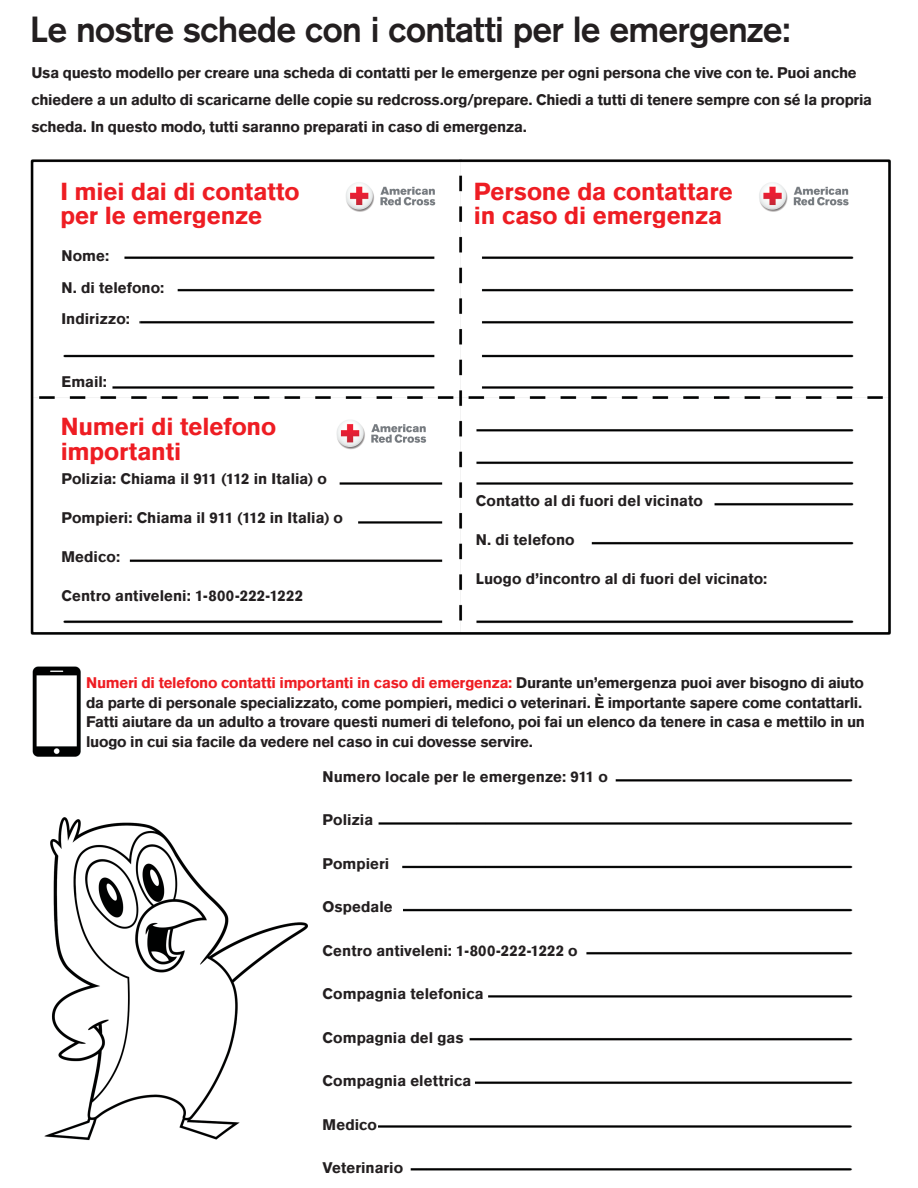
<style>
.page{position:relative;width:918px;height:1188px;background:#fff}
.page>*{position:absolute;margin:0;border:0;box-sizing:border-box;transform-origin:0 0}
.back_inside_header{font:500 36px "Akzidenz Grotesk BQ";letter-spacing:-.025em;color:#231f20}
.back_inside_subhead{font:900 24px/25.5px "Akzidenz Grotesk";letter-spacing:-.01em;color:#ee1d23}
.back_inside{font:900 15px/19.5px "Akzidenz Grotesk";letter-spacing:-.015em;color:#231f20}
.back_inside-2{font:900 15px "Akzidenz Grotesk";letter-spacing:.005em;color:#231f20}
.s1{color:#ee1d23}
</style>
<div class="page">
<img style="left:30px;top:159px;width:861px;height:1012px">
<p class="back_inside_header" style="left:30px;top:8px;width:762px">Le nostre schede con i contatti per le emergenze:</p>
<p class="back_inside" style="left:32px;top:60px;width:842px;line-height:27px">Usa questo modello per creare una scheda di contatti per le emergenze per ogni persona che vive con te. Puoi anche chiedere a un adulto di scaricarne delle copie su redcross.org/prepare. Chiedi a tutti di tenere sempre con sé la propria scheda. In questo modo, tutti saranno preparati in caso di emergenza.</p>
<p class="back_inside_subhead" style="left:60px;top:179px;width:241px">I miei dai di contatto</p>
<p class="back_inside_subhead" style="left:60px;top:203px;width:204px">per le emergenze</p>
<p class="back_inside" style="left:61px;top:246px;width:49px">Nome:</p>
<p class="back_inside" style="left:61px;top:278px;width:104px">N. di telefono:</p>
<p class="back_inside" style="left:61px;top:309px;width:70px">Indirizzo:</p>
<p class="back_inside" style="left:61px;top:372px;width:47px">Email:</p>
<p class="back_inside_subhead" style="left:61px;top:414px;width:217px">Numeri di telefono importanti</p>
<p class="back_inside" style="left:61px;top:469px;width:267px">Polizia: Chiama il 911 (112 in Italia) o</p>
<p class="back_inside" style="left:61px;top:508px;width:283px">Pompieri: Chiama il 911 (112 in Italia) o</p>
<p class="back_inside" style="left:61px;top:547px;width:60px">Medico:</p>
<p class="back_inside-2" style="left:61px;top:586px;width:243px">Centro antiveleni: 1-800-222-1222</p>
<p class="back_inside_subhead" style="left:474px;top:179px;width:261px">Persone da contattare</p>
<p class="back_inside_subhead" style="left:474px;top:203px;width:250px">in caso di emergenza</p>
<p class="back_inside" style="left:476px;top:491px;width:228px">Contatto al di fuori del vicinato</p>
<p class="back_inside" style="left:476px;top:530px;width:100px">N. di telefono</p>
<p class="back_inside" style="left:476px;top:569px;width:293px">Luogo d’incontro al di fuori del vicinato:</p>
<p class="back_inside" style="left:86px;top:673px;width:780px"><span class="s1">Numeri di telefono contatti importanti in caso di emergenza:</span> Durante un’emergenza puoi aver bisogno di aiuto da parte di personale specializzato, come pompieri, medici o veterinari. È importante sapere come contattarli.<br>Fatti aiutare da un adulto a trovare questi numeri di telefono, poi fai un elenco da tenere in casa e mettilo in un luogo in cui sia facile da vedere nel caso in cui dovesse servire.</p>
<p class="back_inside" style="left:323px;top:767px;width:287px">Numero locale per le emergenze: 911 o</p>
<p class="back_inside" style="left:323px;top:811px;width:52px">Polizia</p>
<p class="back_inside" style="left:323px;top:854px;width:68px">Pompieri</p>
<p class="back_inside" style="left:323px;top:898px;width:72px">Ospedale</p>
<p class="back_inside-2" style="left:323px;top:941px;width:257px">Centro antiveleni: 1-800-222-1222 o</p>
<p class="back_inside" style="left:323px;top:985px;width:163px">Compagnia telefonica</p>
<p class="back_inside" style="left:323px;top:1028px;width:143px">Compagnia del gas</p>
<p class="back_inside" style="left:323px;top:1072px;width:150px">Compagnia elettrica</p>
<p class="back_inside" style="left:323px;top:1115px;width:56px">Medico</p>
<p class="back_inside" style="left:323px;top:1159px;width:82px">Veterinario</p>
</div>
